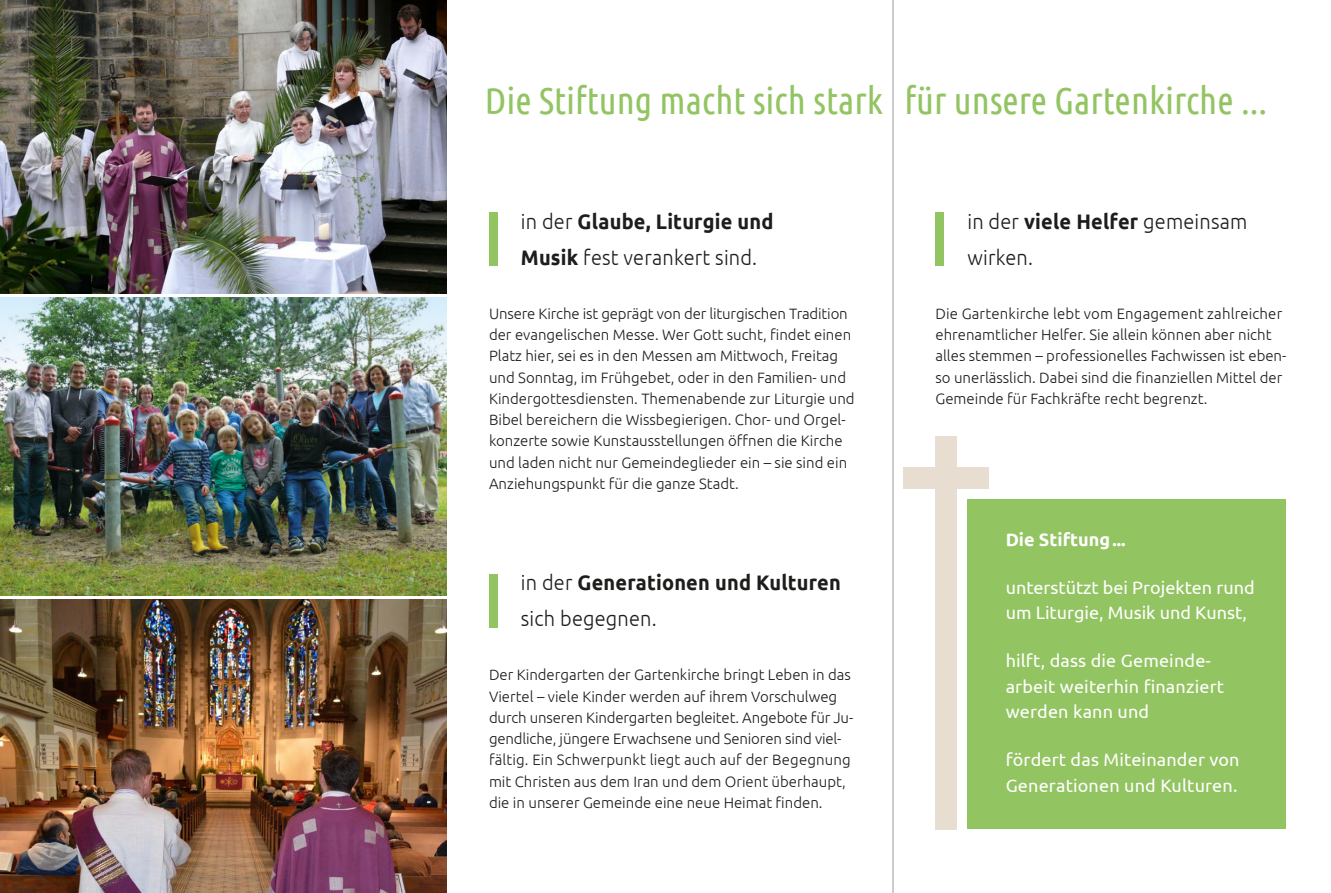
<style>
.page{position:relative;width:1331px;height:893px;background:#fff}
.page>*{position:absolute;margin:0;border:0;box-sizing:border-box;transform-origin:0 0}
.t1{font:37.5px "Ubuntu Condensed";color:#93c462}
.t2{font:300 21px/36px "Ubuntu";letter-spacing:.01em;color:#1d1d1b;scale:.95 1}
.t3{font:700 21px/36px "Ubuntu";letter-spacing:.01em;color:#1d1d1b;scale:.95 1}
.t4{font:18px/25.5px "Ubuntu";letter-spacing:.01em;color:#fff}
.t5{font:700 18px "Ubuntu";color:#fff}
.t6{font:300 15px/21.3px "Ubuntu";color:#1d1d1b}
.s1{font-weight:700}
.s2{font-weight:300}
</style>
<div class="page">
<div style="left:967px;top:500px;width:319px;height:329px;background:#93c462"></div>
<img style="left:0;top:0;width:446px;height:293px">
<img style="left:0;top:383px;width:446px;height:212px">
<img style="left:0;top:599px;width:446px;height:294px">
<hr style="left:893px;top:0;width:1px;height:893px;background:#9d9d9d">
<img style="left:0;top:298px;width:446px;height:85px">
<div style="left:489px;top:213px;width:8px;height:53px;background:#93c462"></div>
<div style="left:489px;top:574px;width:8px;height:53px;background:#93c462"></div>
<div style="left:935px;top:213px;width:9px;height:53px;background:#93c462"></div>
<div style="left:935px;top:436px;width:22px;height:393px;background:#e8ddd1"></div>
<div style="left:904px;top:468px;width:85px;height:21px;background:#e8ddd1"></div>
<h1 class="t1" style="left:485px;top:78px;width:784px">Die Stiftung macht sich stark für unsere Gartenkirche ...</h1>
<h2 class="t2" style="left:521px;top:203px;width:267px">in der <span class="s1">Glaube, Liturgie und<br>Musik</span> fest verankert sind.</h2>
<p class="t6" style="left:489px;top:303px;width:367px">Unsere Kirche ist geprägt von der liturgischen Tradition der evangelischen Messe. Wer Gott sucht, findet einen Platz hier, sei es in den Messen am Mittwoch, Freitag und Sonntag, im Frühgebet, oder in den Familien- und Kindergottesdiensten. Themenabende zur Liturgie und Bibel bereichern die Wissbegierigen. Chor- und Orgel&shy;konzerte sowie Kunstausstellungen öffnen die Kirche und laden nicht nur Gemeindeglieder ein – sie sind ein Anziehungspunkt für die ganze Stadt.</p>
<h2 class="t3" style="left:521px;top:565px;width:338px"><span class="s2">in der</span> Generationen und Kulturen <span class="s2">sich begegnen.</span></h2>
<p class="t6" style="left:489px;top:664px;width:366px">Der Kindergarten der Gartenkirche bringt Leben in das Viertel – viele Kinder werden auf ihrem Vorschulweg durch unseren Kindergarten begleitet. Angebote für Ju&shy;gendliche, jüngere Erwachsene und Senioren sind viel&shy;fältig. Ein Schwerpunkt liegt auch auf der Begegnung mit Christen aus dem Iran und dem Orient überhaupt, die in unserer Gemeinde eine neue Heimat finden.</p>
<h2 class="t2" style="left:967px;top:203px;width:296px">in der <span class="s1">viele Helfer</span> gemeinsam wirken.</h2>
<p class="t6" style="left:935px;top:302px;width:352px">Die Gartenkirche lebt vom Engagement zahlreicher ehrenamtlicher Helfer. Sie allein können aber nicht alles stemmen – professionelles Fachwissen ist eben&shy;so unerlässlich. Dabei sind die finanziellen Mittel der Gemeinde für Fachkräfte recht begrenzt.</p>
<p class="t5" style="left:1006px;top:528px;width:121px">Die Stiftung...</p>
<p class="t4" style="left:1006px;top:574px;width:250px">unterstützt bei Projekten rund um Liturgie, Musik und Kunst,</p>
<p class="t4" style="left:1006px;top:647px;width:220px">hilft, dass die Gemeinde&shy;arbeit weiterhin finanziert werden kann und</p>
<p class="t4" style="left:1006px;top:746px;width:235px">fördert das Miteinander von<br>Generationen und Kulturen.</p>
</div>
